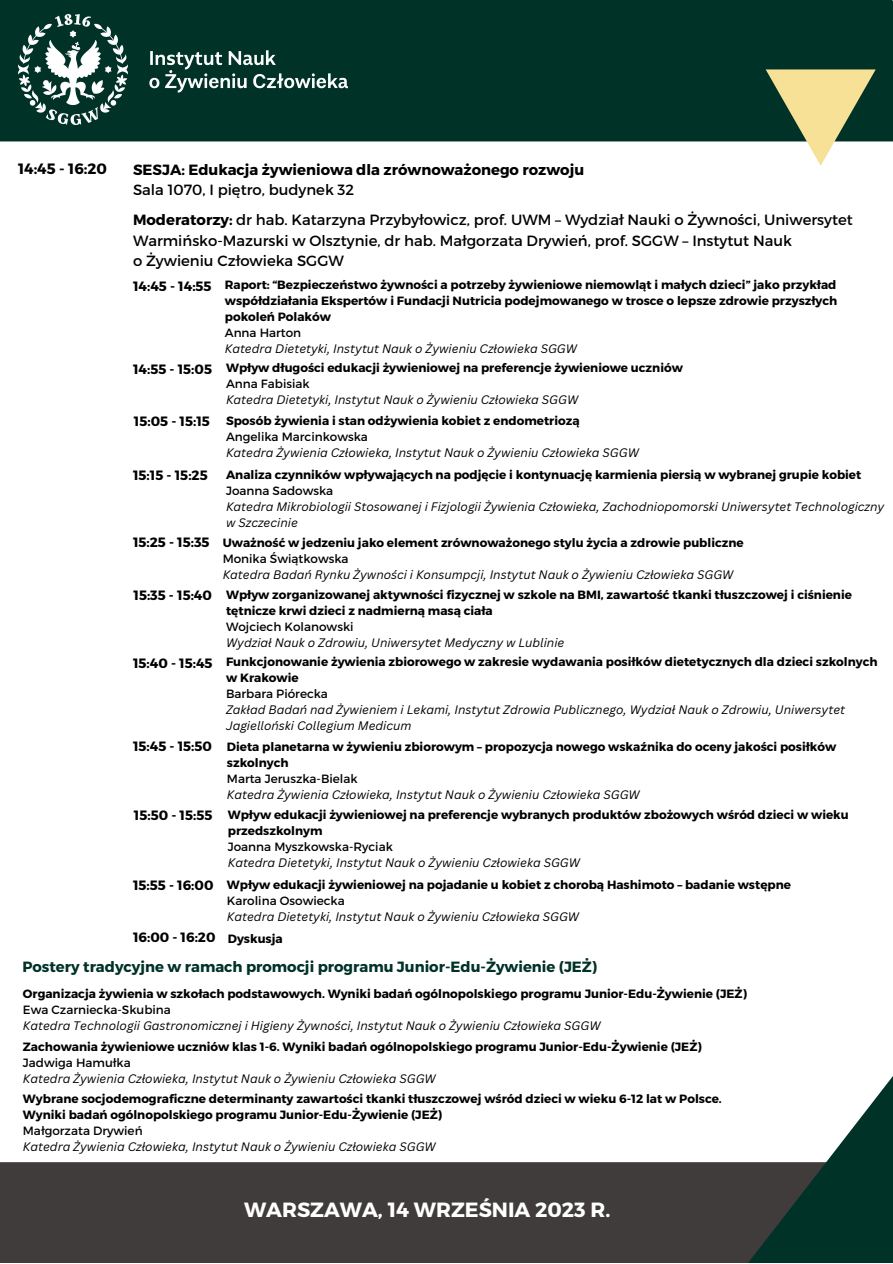
<style>
.page{position:relative;width:893px;height:1264px;background:#fff}
.page>*{position:absolute;margin:0;border:0;box-sizing:border-box;transform-origin:0 0}
.t1{font:700 20.55px "Montserrat";color:#fff}
.t2{font:700 15px "Montserrat";color:#000}
.t3{font:14.85px/20.4px "Montserrat";color:#000}
.t4{font:700 14.85px "Montserrat";color:#013228}
.t5{font:700 14.85px "Montserrat";color:#000}
.t6{font:700 13.5px "Montserrat";color:#000}
.t7{font:700 12px/16px "Montserrat";color:#000}
.t8{font:italic 12px/16px "Canva Sans";color:#000}
.t9{font:12px "Montserrat";color:#000}
.s1{font-weight:700}
</style>
<div class="page">
<div style="left:0;top:0;width:892px;height:141px;background:#013228"></div>
<img style="left:18px;top:14px;width:329px;height:111px">
<svg style="left:765px;top:69px;width:110px;height:97px"></svg>
<div style="left:0;top:1162px;width:834px;height:100px;background:#413c3c"></div>
<svg style="left:532px;top:1077px;width:360px;height:185px"></svg>
<p class="t2" style="left:18px;top:159px;width:90px">14:45 - 16:20</p>
<p class="t5" style="left:133px;top:160px;width:453px">SESJA: Edukacja żywieniowa dla zrównoważonego rozwoju</p>
<p class="t3" style="left:133px;top:179px;width:223px">Sala 1070, I piętro, budynek 32</p>
<p class="t3" style="left:133px;top:209px;width:721px"><span class="s1">Moderatorzy:</span> dr hab. Katarzyna Przybyłowicz, prof. UWM – Wydział Nauki o Żywności, Uniwersytet<br>Warmińsko-Mazurski w Olsztynie, dr hab. Małgorzata Drywień, prof. SGGW – Instytut Nauk</p>
<p class="t3" style="left:133px;top:250px;width:212px">o Żywieniu Człowieka SGGW</p>
<p class="t6" style="left:133px;top:278px;width:80px">14:45 - 14:55</p>
<p class="t6" style="left:133px;top:360px;width:81px">14:55 - 15:05</p>
<p class="t6" style="left:134px;top:412px;width:78px">15:05 - 15:15</p>
<p class="t7" style="left:225px;top:276px;width:614px;text-align:justify">Raport: “Bezpieczeństwo żywności a potrzeby żywieniowe niemowląt i małych dzieci” jako przykład współdziałania Ekspertów i Fundacji Nutricia podejmowanego w trosce o lepsze zdrowie przyszłych pokoleń Polaków</p>
<p class="t9" style="left:225px;top:324px;width:78px">Anna Harton</p>
<p class="t8" style="left:225px;top:340px;width:354px">Katedra Dietetyki, Instytut Nauk o Żywieniu Człowieka SGGW</p>
<p class="t7" style="left:226px;top:359px;width:458px">Wpływ długości edukacji żywieniowej na preferencje żywieniowe uczniów</p>
<p class="t9" style="left:226px;top:376px;width:85px">Anna Fabisiak</p>
<p class="t8" style="left:226px;top:391px;width:354px">Katedra Dietetyki, Instytut Nauk o Żywieniu Człowieka SGGW</p>
<p class="t7" style="left:226px;top:412px;width:355px">Sposób żywienia i stan odżywienia kobiet z endometriozą</p>
<p class="t9" style="left:226px;top:429px;width:143px">Angelika Marcinkowska</p>
<p class="t8" style="left:226px;top:444px;width:414px">Katedra Żywienia Człowieka, Instytut Nauk o Żywieniu Człowieka SGGW</p>
<p class="t6" style="left:133px;top:466px;width:76px">15:15 - 15:25</p>
<p class="t7" style="left:226px;top:466px;width:636px">Analiza czynników wpływających na podjęcie i kontynuację karmienia piersią w wybranej grupie kobiet</p>
<p class="t9" style="left:226px;top:483px;width:109px">Joanna Sadowska</p>
<p class="t8" style="left:226px;top:498px;width:659px">Katedra Mikrobiologii Stosowanej i Fizjologii Żywienia Człowieka, Zachodniopomorski Uniwersytet Technologiczny w Szczecinie</p>
<p class="t6" style="left:133px;top:533px;width:78px">15:25 - 15:35</p>
<p class="t7" style="left:223px;top:533px;width:522px">Uważność w jedzeniu jako element zrównoważonego stylu życia a zdrowie publiczne</p>
<p class="t9" style="left:223px;top:550px;width:127px">Monika Świątkowska</p>
<p class="t8" style="left:223px;top:566px;width:512px">Katedra Badań Rynku Żywności i Konsumpcji, Instytut Nauk o Żywieniu Człowieka SGGW</p>
<p class="t6" style="left:133px;top:586px;width:80px">15:35 - 15:40</p>
<p class="t7" style="left:226px;top:586px;width:627px">Wpływ zorganizowanej aktywności fizycznej w szkole na BMI, zawartość tkanki tłuszczowej i ciśnienie tętnicze krwi dzieci z nadmierną masą ciała</p>
<p class="t9" style="left:226px;top:619px;width:129px">Wojciech Kolanowski</p>
<p class="t8" style="left:226px;top:634px;width:340px">Wydział Nauk o Zdrowiu, Uniwersytet Medyczny w Lublinie</p>
<p class="t6" style="left:133px;top:654px;width:81px">15:40 - 15:45</p>
<p class="t7" style="left:226px;top:652px;width:653px">Funkcjonowanie żywienia zbiorowego w zakresie wydawania posiłków dietetycznych dla dzieci szkolnych w Krakowie</p>
<p class="t9" style="left:226px;top:685px;width:103px">Barbara Piórecka</p>
<p class="t8" style="left:226px;top:701px;width:620px">Zakład Badań nad Żywieniem i Lekami, Instytut Zdrowia Publicznego, Wydział Nauk o Zdrowiu, Uniwersytet<br>Jagielloński Collegium Medicum</p>
<p class="t6" style="left:133px;top:737px;width:81px">15:45 - 15:50</p>
<p class="t7" style="left:227px;top:737px;width:611px">Dieta planetarna w żywieniu zbiorowym – propozycja nowego wskaźnika do oceny jakości posiłków szkolnych</p>
<p class="t9" style="left:227px;top:770px;width:132px">Marta Jeruszka-Bielak</p>
<p class="t8" style="left:227px;top:786px;width:414px">Katedra Żywienia Człowieka, Instytut Nauk o Żywieniu Człowieka SGGW</p>
<p class="t6" style="left:134px;top:806px;width:80px">15:50 - 15:55</p>
<p class="t7" style="left:228px;top:806px;width:622px">Wpływ edukacji żywieniowej na preferencje wybranych produktów zbożowych wśród dzieci w wieku przedszkolnym</p>
<p class="t9" style="left:228px;top:839px;width:166px">Joanna Myszkowska-Ryciak</p>
<p class="t8" style="left:228px;top:854px;width:354px">Katedra Dietetyki, Instytut Nauk o Żywieniu Człowieka SGGW</p>
<p class="t6" style="left:133px;top:876px;width:82px">15:55 - 16:00</p>
<p class="t7" style="left:227px;top:875px;width:565px">Wpływ edukacji żywieniowej na pojadanie u kobiet z chorobą Hashimoto – badanie wstępne</p>
<p class="t9" style="left:227px;top:892px;width:119px">Karolina Osowiecka</p>
<p class="t8" style="left:227px;top:907px;width:354px">Katedra Dietetyki, Instytut Nauk o Żywieniu Człowieka SGGW</p>
<p class="t6" style="left:133px;top:928px;width:84px">16:00 - 16:20</p>
<p class="t7" style="left:228px;top:929px;width:56px">Dyskusja</p>
<p class="t4" style="left:22px;top:957px;width:576px">Postery tradycyjne w ramach promocji programu Junior-Edu-Żywienie (JEŻ)</p>
<p class="t7" style="left:23px;top:985px;width:725px">Organizacja żywienia w szkołach podstawowych. Wyniki badań ogólnopolskiego programu Junior-Edu-Żywienie (JEŻ)</p>
<p class="t9" style="left:23px;top:1001px;width:149px">Ewa Czarniecka-Skubina</p>
<p class="t8" style="left:23px;top:1017px;width:579px">Katedra Technologii Gastronomicznej i Higieny Żywności, Instytut Nauk o Żywieniu Człowieka SGGW</p>
<p class="t7" style="left:23px;top:1038px;width:680px">Zachowania żywieniowe uczniów klas 1-6. Wyniki badań ogólnopolskiego programu Junior-Edu-Żywienie (JEŻ)</p>
<p class="t9" style="left:23px;top:1055px;width:109px">Jadwiga Hamułka</p>
<p class="t8" style="left:23px;top:1070px;width:414px">Katedra Żywienia Człowieka, Instytut Nauk o Żywieniu Człowieka SGGW</p>
<p class="t7" style="left:23px;top:1090px;width:700px">Wybrane socjodemograficzne determinanty zawartości tkanki tłuszczowej wśród dzieci w wieku 6-12 lat w Polsce.</p>
<p class="t7" style="left:23px;top:1106px;width:421px">Wyniki badań ogólnopolskiego programu Junior-Edu-Żywienie (JEŻ)</p>
<p class="t9" style="left:23px;top:1122px;width:121px">Małgorzata Drywień</p>
<p class="t8" style="left:23px;top:1138px;width:414px">Katedra Żywienia Człowieka, Instytut Nauk o Żywieniu Człowieka SGGW</p>
<p class="t1" style="left:244px;top:1196px;width:368px">WARSZAWA, 14 WRZEŚNIA 2023 R.</p>
</div>
